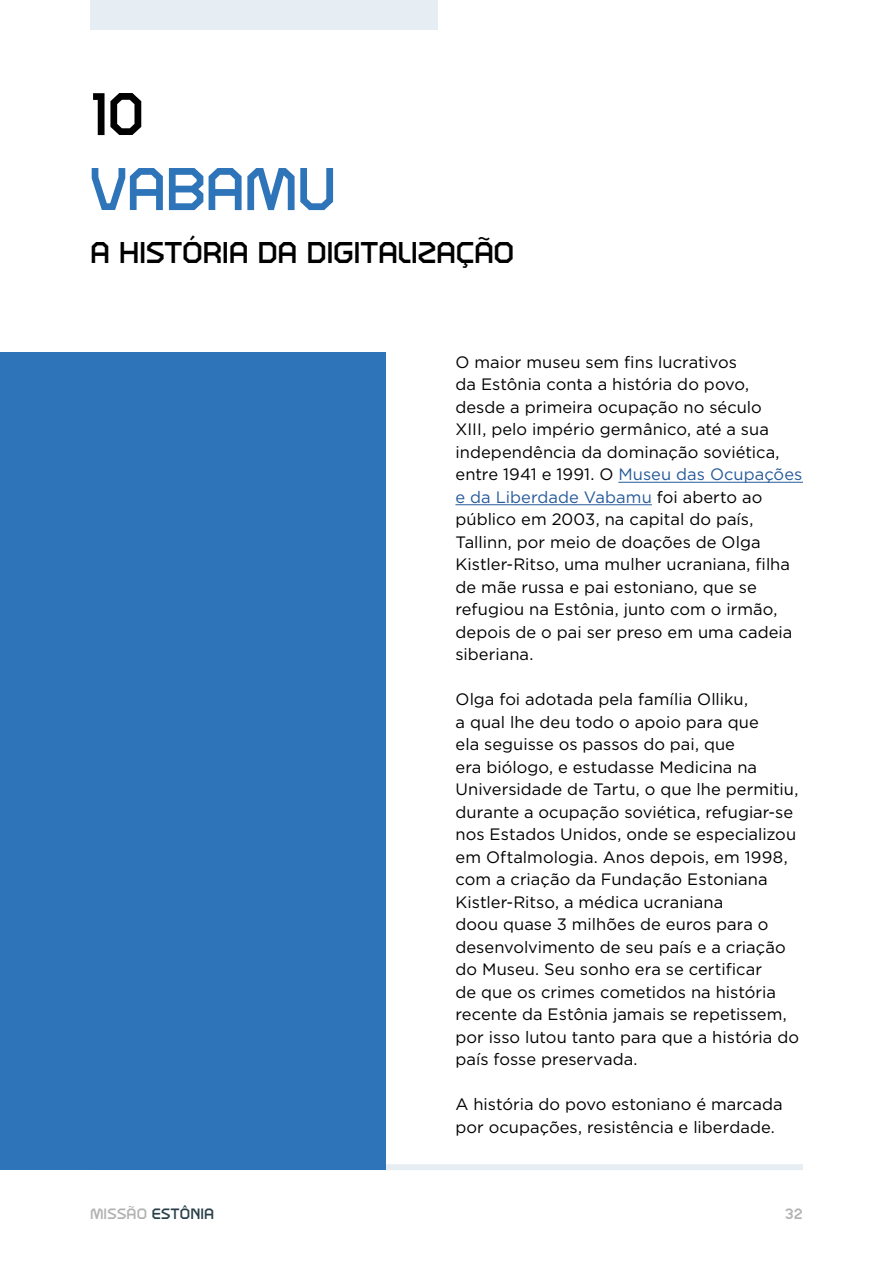
<style>
.page{position:relative;width:893px;height:1263px;background:#fff}
.page>*{position:absolute;margin:0;border:0;box-sizing:border-box;transform-origin:0 0}
.t1{font:60px "GESZOG Regular";letter-spacing:-.02em;color:#2e74b8}
.t2{font:60px "GESZOG Regular";color:#000}
.t3{font:30px "GESZOG Regular";letter-spacing:-.015em;color:#000}
.t4{font:16.5px/22.5px "Gotham";color:#000}
.t5{font:15px "GESZOG Regular";letter-spacing:.01em;color:#293f49}
.t6{font:15px "GESZOG Regular";color:#b3b2b2}
.s1{color:#275b9b}
.s2{color:#b3b2b2}
</style>
<div class="page">
<div style="left:90px;top:1164px;width:713px;height:6px;background:#e7eef3"></div>
<div style="left:90px;top:0;width:347px;height:30px;background:#e7eef3"></div>
<div style="left:0;top:353px;width:385px;height:817px;background:#2e74b8"></div>
<hr style="left:618px;top:482px;width:185px;height:1px;background:#275b9b">
<hr style="left:455px;top:504px;width:197px;height:1px;background:#275b9b">
<h1 class="t2" style="left:90px;top:77px;width:56px">10</h1>
<h1 class="t1" style="left:90px;top:152px;width:248px">vABAMU</h1>
<h2 class="t3" style="left:90px;top:233px;width:426px">A HISTÓRIA DA DIGITALIZAÇÃO</h2>
<p class="t4" style="left:455px;top:350px;width:348px">O maior museu sem fins lucrativos<br>da Estônia conta a história do povo, desde a primeira ocupação no século<br>XIII, pelo império germânico, até a sua independência da dominação soviética, entre 1941 e 1991. O <span class="s1">Museu das Ocupações e da Liberdade Vabamu</span> foi aberto ao público em 2003, na capital do país, Tallinn, por meio de doações de Olga Kistler-Ritso, uma mulher ucraniana, filha de mãe russa e pai estoniano, que se refugiou na Estônia, junto com o irmão, depois de o pai ser preso em uma cadeia siberiana.</p>
<p class="t4" style="left:455px;top:688px;width:345px">Olga foi adotada pela família Olliku,<br>a qual lhe deu todo o apoio para que<br>ela seguisse os passos do pai, que<br>era biólogo, e estudasse Medicina na Universidade de Tartu, o que lhe permitiu, durante a ocupação soviética, refugiar-se nos Estados Unidos, onde se especializou em Oftalmologia. Anos depois, em 1998, com a criação da Fundação Estoniana Kistler-Ritso, a médica ucraniana<br>doou quase 3 milhões de euros para o desenvolvimento de seu país e a criação do Museu. Seu sonho era se certificar<br>de que os crimes cometidos na história recente da Estônia jamais se repetissem, por isso lutou tanto para que a história do país fosse preservada.</p>
<p class="t4" style="left:455px;top:1093px;width:329px">A história do povo estoniano é marcada por ocupações, resistência e liberdade.</p>
<p class="t5" style="left:90px;top:1204px;width:126px"><span class="s2">MISSÃO</span> ESTÔNIA</p>
<p class="t6" style="left:785px;top:1204px;width:20px">32</p>
</div>
